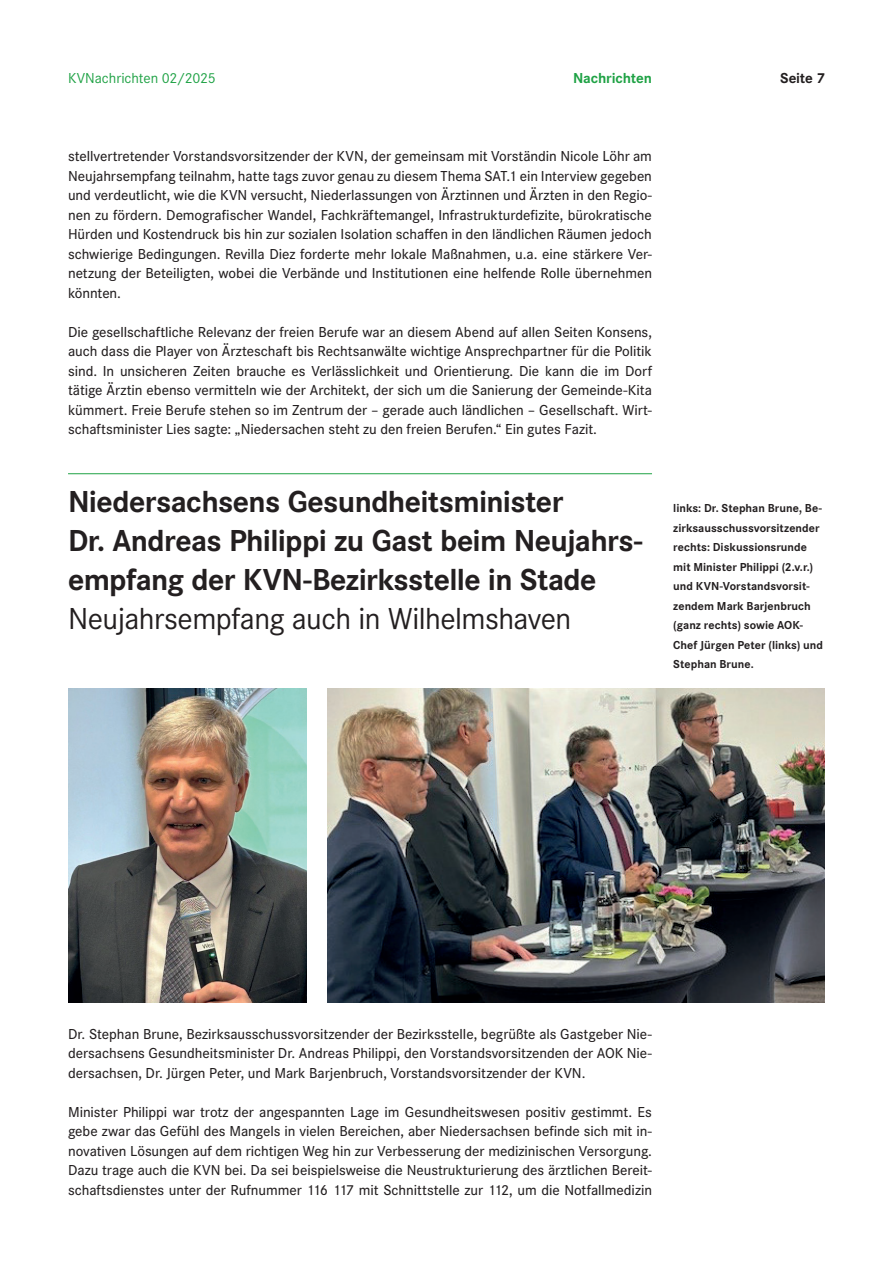
<style>
.page{position:relative;width:893px;height:1263px;background:#fff}
.page>*{position:absolute;margin:0;border:0;box-sizing:border-box;transform-origin:0 0}
.t1{font:700 31.5px/39px "Corporate S";letter-spacing:-.02em;color:#231f20}
.t2{font:31.5px "Corporate S";letter-spacing:-.02em;color:#231f20}
.t3{font:500 15px/19.5px "Corporate S";letter-spacing:-.005em;color:#231f20;text-align:justify}
.t4{font:15px "Corporate S";letter-spacing:-.005em;color:#1fa245}
.t5{font:700 15px "Corporate S";letter-spacing:-.01em;color:#1fa245}
.t6{font:700 15px "Corporate S";letter-spacing:-.005em;color:#231f20}
.t7{font:700 12px/19.5px "Corporate S";color:#231f20}
</style>
<div class="page">
<hr style="left:68px;top:473px;width:584px;height:1px;background:#1fa245">
<img style="left:327px;top:689px;width:498px;height:314px">
<img style="left:68px;top:689px;width:238px;height:314px">
<p class="t4" style="left:68px;top:69px;width:149px">KVNachrichten 02/2025</p>
<p class="t5" style="left:573px;top:68px;width:80px">Nachrichten</p>
<p class="t6" style="left:780px;top:68px;width:46px">Seite 7</p>
<p class="t3" style="left:68px;top:146px;width:585px">stellvertretender Vorstandsvorsitzender der KVN, der gemeinsam mit Vorständin Nicole Löhr am Neujahrsempfang teilnahm, hatte tags zuvor genau zu diesem Thema SAT.1 ein Interview gegeben und verdeutlicht, wie die KVN versucht, Niederlassungen von Ärztinnen und Ärzten in den Regio&shy;nen zu fördern. Demografischer Wandel, Fachkräftemangel, Infrastrukturdefizite, bürokratische Hürden und Kostendruck bis hin zur sozialen Isolation schaffen in den ländlichen Räumen jedoch schwierige Bedingungen. Revilla Diez forderte mehr lokale Maßnahmen, u.a. eine stärkere Ver&shy;netzung der Beteiligten, wobei die Verbände und Institutionen eine helfende Rolle übernehmen könnten.</p>
<p class="t3" style="left:68px;top:322px;width:585px">Die gesellschaftliche Relevanz der freien Berufe war an diesem Abend auf allen Seiten Konsens, auch dass die Player von Ärzteschaft bis Rechtsanwälte wichtige Ansprechpartner für die Politik sind. In unsicheren Zeiten brauche es Verlässlichkeit und Orientierung. Die kann die im Dorf tätige Ärztin ebenso vermitteln wie der Architekt, der sich um die Sanierung der Gemeinde-Kita kümmert. Freie Berufe stehen so im Zentrum der – gerade auch ländlichen – Gesellschaft. Wirt&shy;schaftsminister Lies sagte: „Niedersachen steht zu den freien Berufen.“ Ein gutes Fazit.</p>
<h1 class="t1" style="left:68px;top:481px;width:576px">Niedersachsens Gesundheitsminister<br>Dr. Andreas Philippi zu Gast beim Neujahrs&shy;empfang der KVN-Bezirksstelle in Stade</h1>
<h1 class="t2" style="left:68px;top:598px;width:505px">Neujahrsempfang auch in Wilhelmshaven</h1>
<p class="t7" style="left:673px;top:498px;width:151px">links: Dr. Stephan Brune, Be&shy;zirksausschussvorsitzender rechts: Diskussionsrunde mit Minister Philippi (2.v.r.) und KVN-Vorstandsvorsit&shy;zendem Mark Barjenbruch (ganz rechts) sowie AOK-<br>Chef Jürgen Peter (links) und<br>Stephan Brune.</p>
<p class="t3" style="left:68px;top:1024px;width:585px">Dr. Stephan Brune, Bezirksausschussvorsitzender der Bezirksstelle, begrüßte als Gastgeber Nie&shy;dersachsens Gesundheitsminister Dr. Andreas Philippi, den Vorstandsvorsitzenden der AOK Nie&shy;dersachsen, Dr. Jürgen Peter, und Mark Barjenbruch, Vorstandsvorsitzender der KVN.</p>
<p class="t3" style="left:68px;top:1102px;width:585px;text-align:left">Minister Philippi war trotz der angespannten Lage im Gesundheitswesen positiv gestimmt. Es gebe zwar das Gefühl des Mangels in vielen Bereichen, aber Niedersachsen befinde sich mit in&shy;novativen Lösungen auf dem richtigen Weg hin zur Verbesserung der medizinischen Versorgung.<br>Dazu trage auch die KVN bei. Da sei beispielsweise die Neustrukturierung des ärztlichen Bereit&shy;schaftsdienstes unter der Rufnummer 116 117 mit Schnittstelle zur 112, um die Notfallmedizin</p>
</div>
